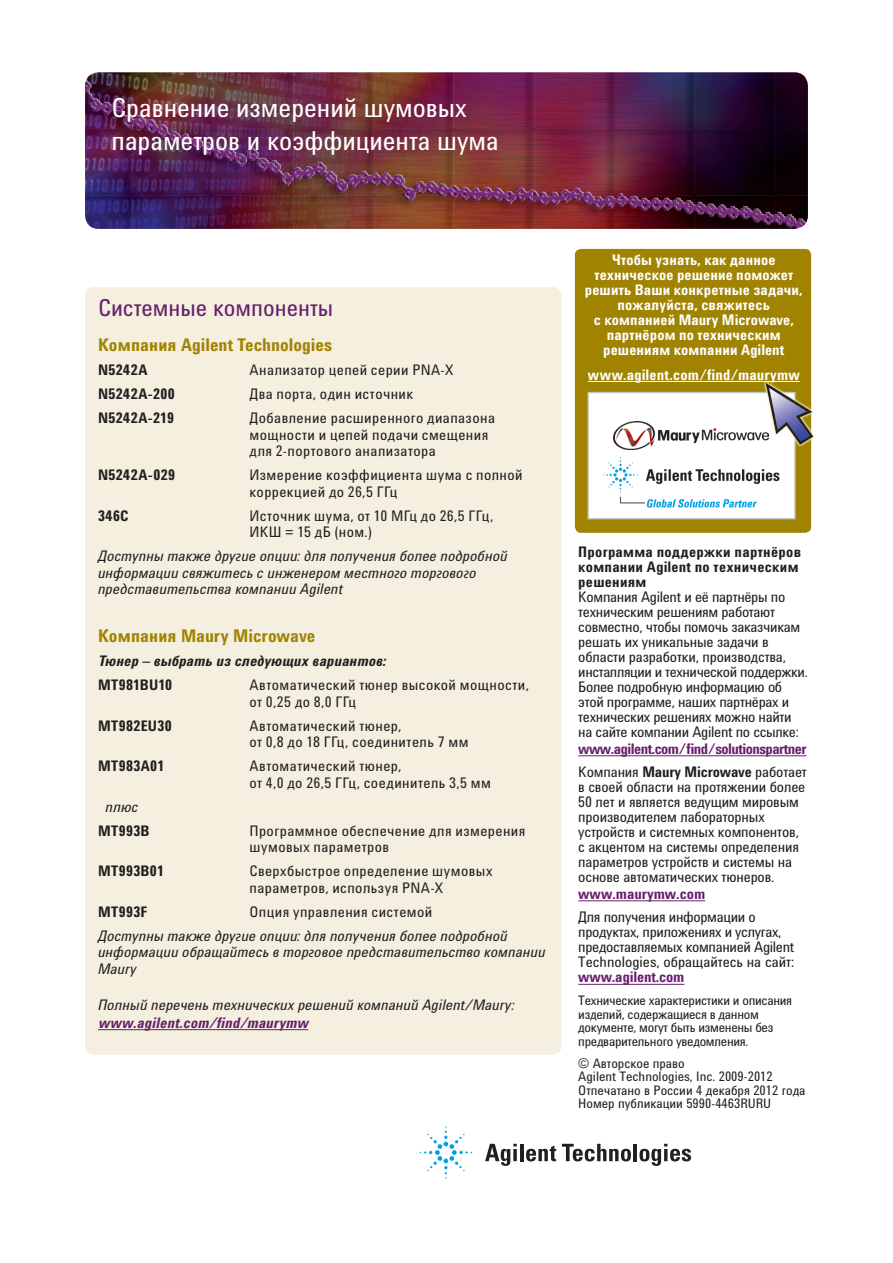
<style>
.page{position:relative;width:893px;height:1263px;background:#fff}
.page>*{position:absolute;margin:0;border:0;box-sizing:border-box;transform-origin:0 0}
.t1{font:27px/32.4px "Agilent Condensed CFF";color:#fff}
.Header_1_-_Navy_Blue{font:24px "Agilent Condensed CFF";color:#67206c}
.Body_Text{font:700 18px "Agilent Condensed CFF";color:#a18302}
.Body_Text-2{font:15px/15px "Agilent Condensed CFF";letter-spacing:-.01em;color:#231f20}
.Body_Text-3{font:15px/16.5px "Agilent Condensed CFF";letter-spacing:.03em;color:#231f20}
.Body_Text-4{font:italic 15px/16.5px "Agilent Condensed CFF";letter-spacing:.01em;color:#231f20}
.t2{font:700 15px/15px "Agilent Condensed CFF";letter-spacing:.01em;color:#fff;text-align:center}
.Body_Text-5{font:700 15px/15px "Agilent Condensed CFF";letter-spacing:.025em;color:#231f20}
.t3{font:700 15px "Agilent Condensed CFF";letter-spacing:-.035em;color:#67206c}
.Body_Text-6{font:italic 700 15px "Agilent Condensed CFF";letter-spacing:.01em;color:#231f20}
.Body_Text-7{font:italic 700 15px "Agilent Condensed CFF";letter-spacing:.01em;color:#67206c}
.t4{font:700 15px "Agilent Condensed CFF";color:#67206c}
.t5{font:700 15px "Agilent Condensed CFF";letter-spacing:-.01em;color:#67206c}
.t6{font:13.5px/13.5px "Agilent Condensed CFF";letter-spacing:-.02em;color:#231f20}
.t7{font:13.5px "Agilent Condensed CFF";color:#231f20}
.s1{font-weight:700}
</style>
<div class="page">
<div style="left:85px;top:287px;width:476px;height:767px;background:#f4efde;border-radius:9px"></div>
<hr style="left:98px;top:1029px;width:210px;height:1px;background:#67206c">
<svg style="left:485px;top:1144px;width:32px;height:22px"></svg>
<svg style="left:513px;top:1149px;width:4px;height:12px"></svg>
<hr style="left:520px;top:1144px;width:3px;height:17px;background:#231f20">
<svg style="left:526px;top:1145px;width:30px;height:16px"></svg>
<svg style="left:562px;top:1144px;width:69px;height:17px"></svg>
<hr style="left:633px;top:1144px;width:4px;height:17px;background:#231f20">
<svg style="left:639px;top:1144px;width:52px;height:22px"></svg>
<svg style="left:420px;top:1126px;width:52px;height:52px"></svg>
<div style="left:575px;top:249px;width:236px;height:284px;background:#a18302;border-radius:6px"></div>
<hr style="left:588px;top:381px;width:212px;height:1px;background:#fff">
<div style="left:587px;top:392px;width:209px;height:127px;background:#fff;border:1px solid #c2c3c6"></div>
<img style="left:740px;top:371px;width:75px;height:84px">
<hr style="left:578px;top:755px;width:229px;height:1px;background:#67206c">
<hr style="left:578px;top:900px;width:127px;height:1px;background:#67206c">
<hr style="left:578px;top:984px;width:106px;height:1px;background:#67206c">
<img style="left:85px;top:72px;width:723px;height:157px">
<img style="left:603px;top:458px;width:176px;height:49px">
<img style="left:613px;top:421px;width:155px;height:29px">
<p class="t1" style="left:112px;top:91px;width:389px">Сравнение измерений шумовых параметров и коэффициента шума</p>
<p class="Header_1_-_Navy_Blue" style="left:98px;top:290px;width:237px">Системные компоненты</p>
<p class="Body_Text" style="left:98px;top:331px;width:236px">Компания Agilent Technologies</p>
<p class="Body_Text-5" style="left:98px;top:362px;width:51px">N5242A</p>
<p class="Body_Text-3" style="left:249px;top:361px;width:205px">Анализатор цепей серии PNA-X</p>
<p class="Body_Text-5" style="left:98px;top:386px;width:78px">N5242A-200</p>
<p class="Body_Text-3" style="left:249px;top:385px;width:165px">Два порта, один источник</p>
<p class="Body_Text-5" style="left:98px;top:410px;width:78px">N5242A-219</p>
<p class="Body_Text-3" style="left:249px;top:409px;width:247px">Добавление расширенного диапазона мощности и цепей подачи смещения для 2-портового анализатора</p>
<p class="Body_Text-5" style="left:98px;top:467px;width:79px">N5242A-029</p>
<p class="Body_Text-3" style="left:249px;top:466px;width:275px">Измерение коэффициента шума с полной коррекцией до 26,5 ГГц</p>
<p class="Body_Text-5" style="left:98px;top:507px;width:32px">346C</p>
<p class="Body_Text-3" style="left:249px;top:507px;width:245px">Источник шума, от 10 МГц до 26,5 ГГц,<br>ИКШ = 15 дБ (ном.)</p>
<p class="Body_Text-4" style="left:98px;top:547px;width:411px">Доступны также другие опции: для получения более подробной информации свяжитесь с инженером местного торгового представительства компании Agilent</p>
<p class="Body_Text" style="left:98px;top:622px;width:219px">Компания Maury Microwave</p>
<p class="Body_Text-6" style="left:98px;top:650px;width:289px">Тюнер – выбрать из следующих вариантов:</p>
<p class="Body_Text-5" style="left:98px;top:677px;width:76px">MT981BU10</p>
<p class="Body_Text-3" style="left:249px;top:676px;width:281px">Автоматический тюнер высокой мощности, от 0,25 до 8,0 ГГц</p>
<p class="Body_Text-5" style="left:98px;top:717px;width:75px">MT982EU30</p>
<p class="Body_Text-3" style="left:249px;top:717px;width:220px">Автоматический тюнер,<br>от 0,8 до 18 ГГц, соединитель 7 мм</p>
<p class="Body_Text-5" style="left:98px;top:758px;width:68px">MT983A01</p>
<p class="Body_Text-3" style="left:249px;top:757px;width:243px">Автоматический тюнер,<br>от 4,0 до 26,5 ГГц, соединитель 3,5 мм</p>
<p class="Body_Text-4" style="left:105px;top:798px;width:34px">плюс</p>
<p class="Body_Text-5" style="left:98px;top:822px;width:53px">MT993B</p>
<p class="Body_Text-3" style="left:249px;top:822px;width:277px">Программное обеспечение для измерения шумовых параметров</p>
<p class="Body_Text-5" style="left:98px;top:863px;width:68px">MT993B01</p>
<p class="Body_Text-3" style="left:249px;top:862px;width:245px">Сверхбыстрое определение шумовых параметров, используя PNA-X</p>
<p class="Body_Text-5" style="left:98px;top:903px;width:51px">MT993F</p>
<p class="Body_Text-3" style="left:249px;top:903px;width:184px">Опция управления системой</p>
<p class="Body_Text-4" style="left:98px;top:927px;width:449px">Доступны также другие опции: для получения более подробной информации обращайтесь в торговое представительство компании<br>Maury</p>
<p class="Body_Text-4" style="left:98px;top:996px;width:418px">Полный перечень технических решений компаний Agilent/Maury:</p>
<p class="Body_Text-7" style="left:98px;top:1011px;width:212px">www.agilent.com/find/maurymw</p>
<p class="t2" style="left:585px;top:251px;width:219px">Чтобы узнать, как данное техническое решение поможет решить Ваши конкретные задачи, пожалуйста, свяжитесь<br>с компанией Maury Microwave, партнёром по техническим решениям компании Agilent</p>
<p class="t2" style="left:588px;top:366px;width:213px">www.agilent.com/find/maurymw</p>
<p class="Body_Text-5" style="left:578px;top:544px;width:224px">Программа поддержки партнёров компании Agilent по техническим решениям</p>
<p class="Body_Text-2" style="left:578px;top:589px;width:231px">Компания Agilent и её партнёры по техническим решениям работают совместно, чтобы помочь заказчикам решать их уникальные задачи в области разработки, производства, инсталляции и технической поддержки.<br>Более подробную информацию об этой программе, наших партнёрах и технических решениях можно найти на сайте компании Agilent по ссылке:</p>
<p class="t3" style="left:578px;top:737px;width:230px">www.agilent.com/find/solutionspartner</p>
<p class="Body_Text-2" style="left:578px;top:764px;width:230px">Компания <span class="s1">Maury Microwave</span> работает в своей области на протяжении более</p>
<p class="Body_Text-2" style="left:578px;top:794px;width:222px">50 лет и является ведущим мировым производителем лабораторных устройств и системных компонентов, с акцентом на системы определения параметров устройств и системы на основе автоматических тюнеров.</p>
<p class="t4" style="left:578px;top:882px;width:128px">www.maurymw.com</p>
<p class="Body_Text-2" style="left:578px;top:909px;width:218px">Для получения информации о продуктах, приложениях и услугах, предоставляемых компанией Agilent Technologies, обращайтесь на сайт:</p>
<p class="t5" style="left:578px;top:966px;width:108px">www.agilent.com</p>
<p class="t6" style="left:578px;top:993px;width:215px">Технические характеристики и описания изделий, содержащиеся в данном документе, могут быть изменены без предварительного уведомления.</p>
<p class="t7" style="left:578px;top:1053px;width:108px">© Авторское право</p>
<p class="t7" style="left:578px;top:1066px;width:196px">Agilent Technologies, Inc. 2009-2012</p>
<p class="t7" style="left:578px;top:1080px;width:229px">Отпечатано в России 4 декабря 2012 года</p>
<p class="t7" style="left:578px;top:1093px;width:194px">Номер публикации 5990-4463RURU</p>
</div>
